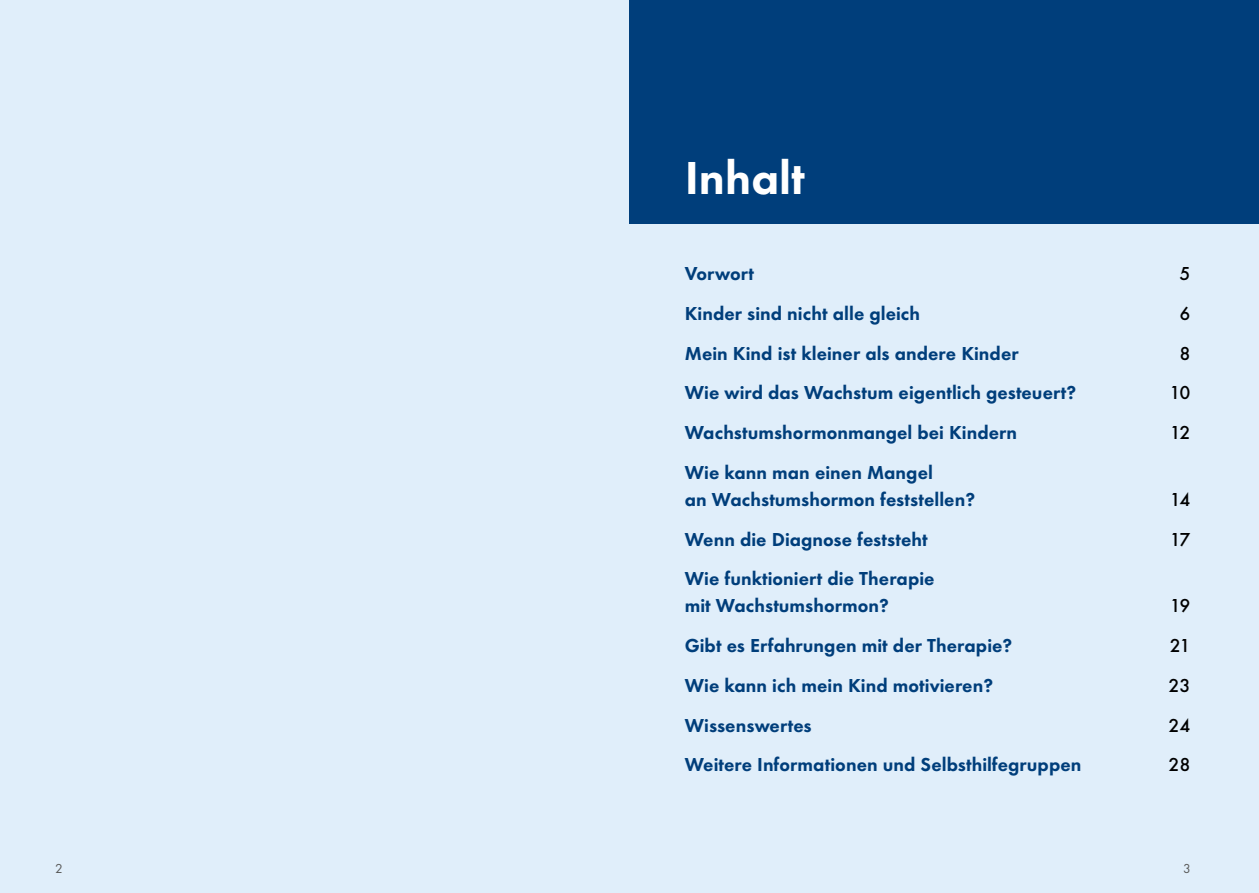
<style>
.page{position:relative;width:1259px;height:893px;background:#e0eefa}
.page>*{position:absolute;margin:0;border:0;box-sizing:border-box;transform-origin:0 0}
.t1{font:800 48px "Futura EF";color:#fff}
.t2{font:800 19.5px/27px "Futura EF";color:#003e7b}
.t3{font:500 19.5px "Futura EF";letter-spacing:-.07em;color:#000}
.t4{font:13.5px "Futura EF";color:#575756}
</style>
<div class="page">
<div style="left:629px;top:0;width:630px;height:223px;background:#003e7b"></div>
<h1 class="t1" style="left:685px;top:149px;width:122px">Inhalt</h1>
<p class="t2" style="left:685px;top:260px;width:71px">Vorwort</p>
<p class="t3" style="left:1179px;top:262px;width:13px">5</p>
<p class="t2" style="left:685px;top:300px;width:237px">Kinder sind nicht alle gleich</p>
<p class="t3" style="left:1179px;top:302px;width:13px">6</p>
<p class="t2" style="left:685px;top:339px;width:335px">Mein Kind ist kleiner als andere Kinder</p>
<p class="t3" style="left:1179px;top:342px;width:13px">8</p>
<p class="t2" style="left:685px;top:379px;width:393px">Wie wird das Wachstum eigentlich gesteuert?</p>
<p class="t3" style="left:1169px;top:381px;width:23px">10</p>
<p class="t2" style="left:685px;top:419px;width:334px">Wachstumshormonmangel bei Kindern</p>
<p class="t3" style="left:1169px;top:421px;width:22px">12</p>
<p class="t2" style="left:685px;top:459px;width:292px">Wie kann man einen Mangel<br>an Wachstumshormon feststellen?</p>
<p class="t3" style="left:1169px;top:488px;width:22px">14</p>
<p class="t2" style="left:685px;top:525px;width:245px">Wenn die Diagnose feststeht</p>
<p class="t3" style="left:1170px;top:528px;width:22px">17</p>
<p class="t2" style="left:685px;top:565px;width:251px">Wie funktioniert die Therapie mit Wachstumshormon?</p>
<p class="t3" style="left:1169px;top:594px;width:22px">19</p>
<p class="t2" style="left:685px;top:632px;width:329px">Gibt es Erfahrungen mit der Therapie?</p>
<p class="t3" style="left:1169px;top:634px;width:22px">21</p>
<p class="t2" style="left:685px;top:672px;width:310px">Wie kann ich mein Kind motivieren?</p>
<p class="t3" style="left:1168px;top:674px;width:24px">23</p>
<p class="t2" style="left:685px;top:711px;width:128px">Wissenswertes</p>
<p class="t3" style="left:1168px;top:714px;width:24px">24</p>
<p class="t2" style="left:685px;top:751px;width:398px">Weitere Informationen und Selbsthilfegruppen</p>
<p class="t3" style="left:1168px;top:753px;width:24px">28</p>
<p class="t4" style="left:55px;top:860px;width:9px">2</p>
<p class="t4" style="left:1183px;top:860px;width:22px">3 3</p>
</div>
